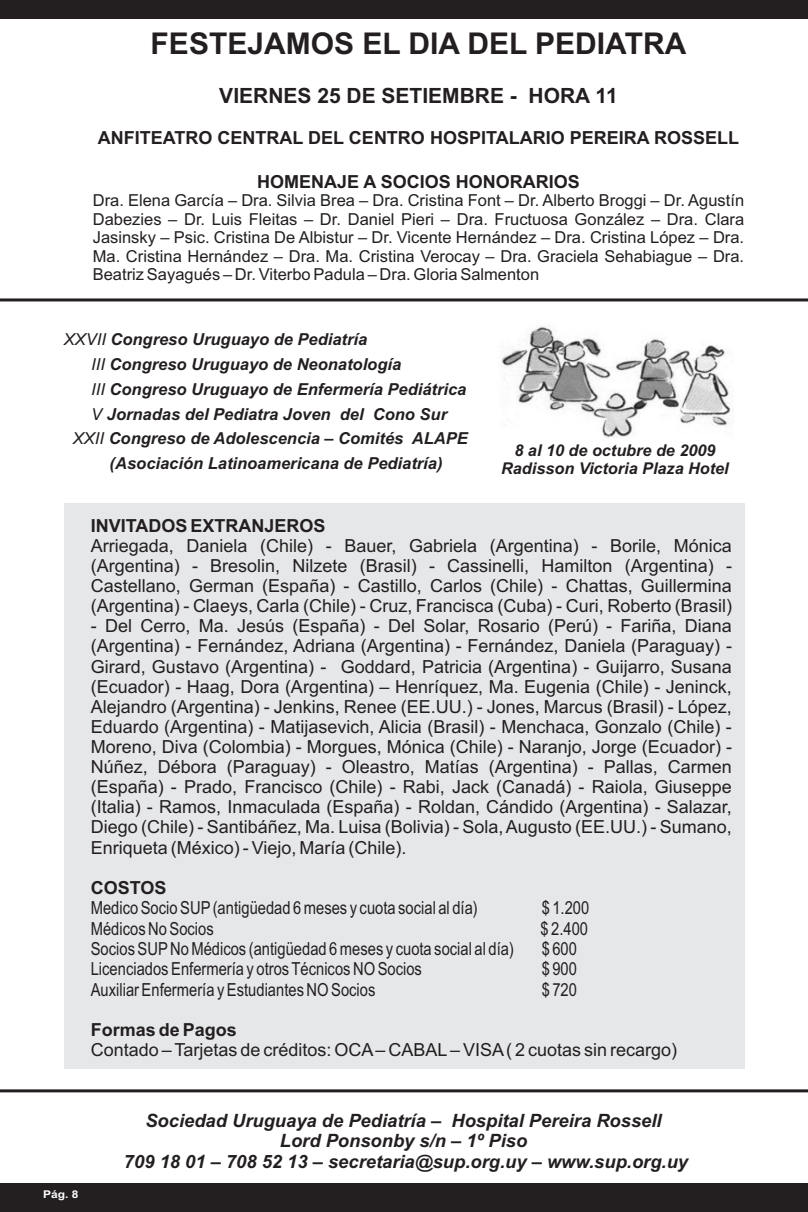
<style>
.page{position:relative;width:808px;height:1212px;background:#fff}
.page>*{position:absolute;margin:0;border:0;box-sizing:border-box;transform-origin:0 0}
.t1{font:700 30px "Arial";color:#231f20}
.t2{font:700 21px "Arial";color:#231f20}
.t3{font:italic 700 18.3px/20.5px "Arial";color:#231f20;text-align:center}
.t4{font:18px/20.1px "Arial";color:#231f20;text-align:justify}
.t5{font:18px "Arial Narrow";color:#231f20}
.t6{font:700 18px "Arial";color:#231f20}
.t7{font:16.5px/18.5px "Arial";color:#231f20;text-align:justify}
.t8{font:italic 700 16.5px "Arial";color:#231f20}
.t9{font:italic 700 16.2px/18.1px "Arial";color:#231f20;text-align:center}
.t10{font:700 10.65px "Arial";color:#fff;scale:1.12 1}
.s1{font-weight:400}
</style>
<div class="page">
<div style="left:64px;top:503px;width:680px;height:566px;background:#e6e7e9"></div>
<div style="left:0;top:1184px;width:808px;height:28px;background:#231f20"></div>
<div style="left:0;top:0;width:808px;height:19px;background:#231f20"></div>
<img style="left:501px;top:326px;width:230px;height:112px">
<hr style="left:0;top:1089px;width:808px;height:3px;background:#231f20">
<hr style="left:0;top:298px;width:808px;height:3px;background:#231f20">
<h1 class="t1" style="left:151px;top:32px;width:537px">FESTEJAMOS EL DIA DEL PEDIATRA</h1>
<p class="t2" style="left:219px;top:88px;width:400px">VIERNES 25 DE SETIEMBRE - HORA 11</p>
<p class="t6" style="left:98px;top:131px;width:643px">ANFITEATRO CENTRAL DEL CENTRO HOSPITALARIO PEREIRA ROSSELL</p>
<p class="t6" style="left:257px;top:174px;width:324px">HOMENAJE A SOCIOS HONORARIOS</p>
<p class="t7" style="left:93px;top:193px;width:653px">Dra. Elena García – Dra. Silvia Brea – Dra. Cristina Font – Dr. Alberto Broggi – Dr. Agustín Dabezies – Dr. Luis Fleitas – Dr. Daniel Pieri – Dra. Fructuosa González – Dra. Clara Jasinsky – Psic. Cristina De Albistur – Dr. Vicente Hernández – Dra. Cristina López – Dra.<br>Ma. Cristina Hernández – Dra. Ma. Cristina Verocay – Dra. Graciela Sehabiague – Dra.<br>Beatriz Sayagués – Dr. Viterbo Padula – Dra. Gloria Salmenton</p>
<p class="t8" style="left:64px;top:333px;width:305px"><span class="s1">XXVII</span> Congreso Uruguayo de Pediatría</p>
<p class="t8" style="left:91px;top:358px;width:311px"><span class="s1">III</span> Congreso Uruguayo de Neonatología</p>
<p class="t8" style="left:91px;top:383px;width:377px"><span class="s1">III</span> Congreso Uruguayo de Enfermería Pediátrica</p>
<p class="t8" style="left:91px;top:408px;width:357px"><span class="s1">V</span> Jornadas del Pediatra Joven del Cono Sur</p>
<p class="t8" style="left:73px;top:432px;width:396px"><span class="s1">XXII</span> Congreso de Adolescencia – Comités ALAPE</p>
<p class="t8" style="left:110px;top:457px;width:334px">(Asociación Latinoamericana de Pediatría)</p>
<p class="t9" style="left:501px;top:442px;width:229px">8 al 10 de octubre de 2009<br>Radisson Victoria Plaza Hotel</p>
<p class="t6" style="left:91px;top:519px;width:236px">INVITADOS EXTRANJEROS</p>
<p class="t4" style="left:91px;top:537px;width:643px">Arriegada, Daniela (Chile) - Bauer, Gabriela (Argentina) - Borile, Mónica (Argentina) - Bresolin, Nilzete (Brasil) - Cassinelli, Hamilton (Argentina) - Castellano, German (España) - Castillo, Carlos (Chile) - Chattas, Guillermina (Argentina) - Claeys, Carla (Chile) - Cruz, Francisca (Cuba) - Curi, Roberto (Brasil)</p>
<p class="t4" style="left:91px;top:618px;width:643px">- Del Cerro, Ma. Jesús (España) - Del Solar, Rosario (Perú) - Fariña, Diana (Argentina) - Fernández, Adriana (Argentina) - Fernández, Daniela (Paraguay) - Girard, Gustavo (Argentina) - Goddard, Patricia (Argentina) - Guijarro, Susana (Ecuador) - Haag, Dora (Argentina) – Henríquez, Ma. Eugenia (Chile) - Jeninck, Alejandro (Argentina) - Jenkins, Renee (EE.UU.) - Jones, Marcus (Brasil) - López, Eduardo (Argentina) - Matijasevich, Alicia (Brasil) - Menchaca, Gonzalo (Chile) - Moreno, Diva (Colombia) - Morgues, Mónica (Chile) - Naranjo, Jorge (Ecuador) - Núñez, Débora (Paraguay) - Oleastro, Matías (Argentina) - Pallas, Carmen (España) - Prado, Francisco (Chile) - Rabi, Jack (Canadá) - Raiola, Giuseppe (Italia) - Ramos, Inmaculada (España) - Roldan, Cándido (Argentina) - Salazar, Diego (Chile) - Santibáñez, Ma. Luisa (Bolivia) - Sola, Augusto (EE.UU.) - Sumano, Enriqueta (México) - Viejo, María (Chile).</p>
<p class="t6" style="left:91px;top:881px;width:77px">COSTOS</p>
<p class="t5" style="left:91px;top:901px;width:389px">Medico Socio SUP(antigüedad 6 meses y cuota social al día)</p>
<p class="t5" style="left:542px;top:901px;width:49px">$ 1.200</p>
<p class="t5" style="left:91px;top:921px;width:125px">Médicos No Socios</p>
<p class="t5" style="left:540px;top:921px;width:49px">$ 2.400</p>
<p class="t5" style="left:91px;top:942px;width:425px">Socios SUPNo Médicos (antigüedad 6 meses y cuota social al día)</p>
<p class="t5" style="left:542px;top:942px;width:37px">$ 600</p>
<p class="t5" style="left:91px;top:962px;width:333px">Licenciados Enfermería y otros Técnicos NO Socios</p>
<p class="t5" style="left:542px;top:962px;width:37px">$ 900</p>
<p class="t5" style="left:91px;top:983px;width:286px">Auxiliar Enfermería y Estudiantes NO Socios</p>
<p class="t5" style="left:542px;top:983px;width:37px">$ 720</p>
<p class="t6" style="left:91px;top:1023px;width:148px">Formas de Pagos</p>
<p class="t4" style="left:91px;top:1041px;width:588px">Contado – Tarjetas de créditos: OCA– CABAL– VISA( 2 cuotas sin recargo)</p>
<p class="t10" style="left:43px;top:1190px;width:33px">Pág. 8</p>
<p class="t3" style="left:124px;top:1112px;width:566px">Sociedad Uruguaya de Pediatría – Hospital Pereira Rossell<br>Lord Ponsonby s/n – 1º Piso<br>709 18 01 – 708 52 13 – secretaria@sup.org.uy – www.sup.org.uy</p>
</div>
